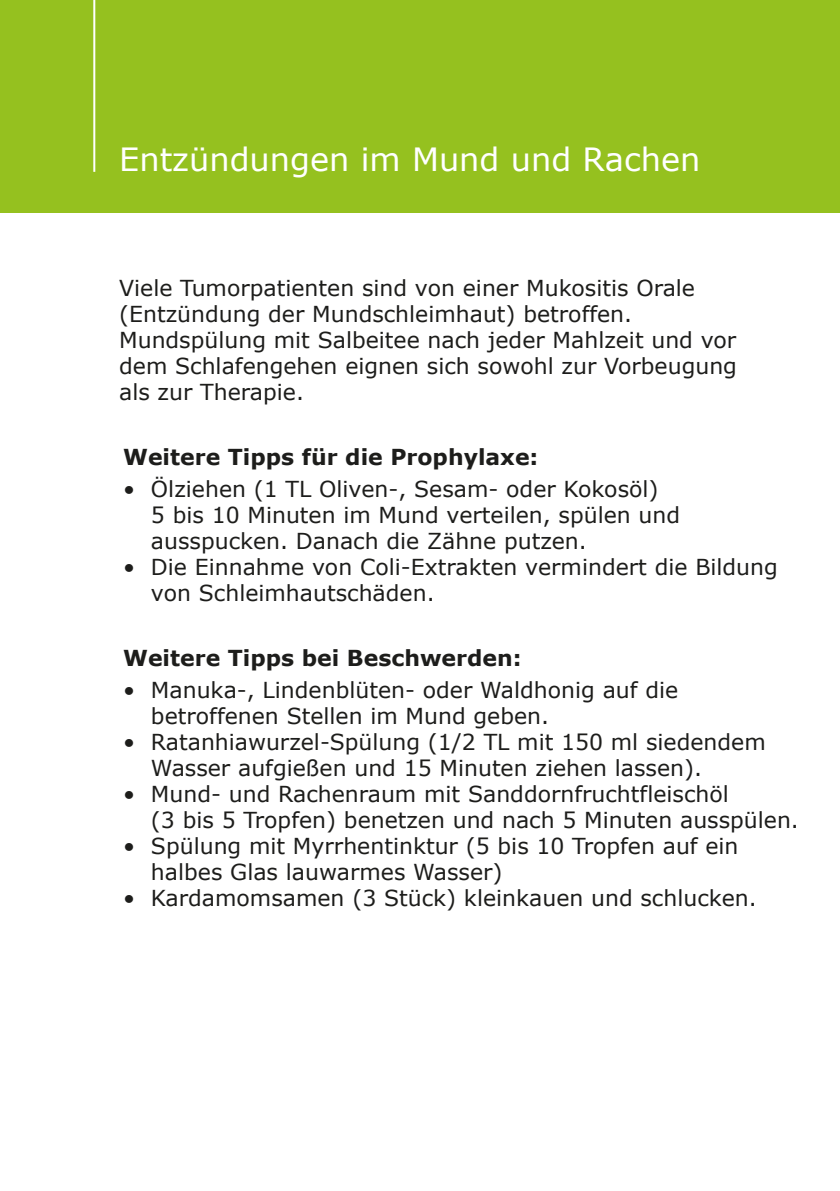
<style>
.page{position:relative;width:840px;height:1191px;background:#fff}
.page>*{position:absolute;margin:0;border:0;box-sizing:border-box;transform-origin:0 0}
.t1{font:32px "Verdana";color:#fff}
.t2{font:22px/26px "Verdana";color:#1d1d1b}
.t3{font:700 22px "Verdana";color:#1d1d1b}
</style>
<div class="page">
<div style="left:0;top:0;width:839px;height:212px;background:#95c11f"></div>
<hr style="left:93px;top:0;width:2px;height:172px;background:#fff">
<h1 class="t1" style="left:119px;top:137px;width:309px">A ämie / HB-Abfall</h1>
<h1 class="t1" style="left:119px;top:137px;width:582px">Entzündungen im Mund und Rachen</h1>
<p class="t2" style="left:119px;top:274px;width:619px">Viele Tumorpatienten sind von einer Mukositis Orale (Entzündung der Mundschleimhaut) betroffen.<br>Mundspülung mit Salbeitee nach jeder Mahlzeit und vor dem Schlafengehen eignen sich sowohl zur Vorbeugung als zur Therapie.</p>
<p class="t3" style="left:123px;top:441px;width:416px">Weitere Tipps für die Prophylaxe:</p>
<p class="t2" style="left:151px;top:475px;width:530px;text-indent:-28px">• Ölziehen (1 TL Oliven-, Sesam- oder Kokosöl)<br>5 bis 10 Minuten im Mund verteilen, spülen und ausspucken. Danach die Zähne putzen.</p>
<p class="t2" style="left:151px;top:553px;width:628px;text-indent:-28px">• Die Einnahme von Coli-Extrakten vermindert die Bildung von Schleimhautschäden.</p>
<p class="t3" style="left:123px;top:642px;width:400px">Weitere Tipps bei Beschwerden:</p>
<p class="t2" style="left:151px;top:676px;width:528px;text-indent:-28px">• Manuka-, Lindenblüten- oder Waldhonig auf die betroffenen Stellen im Mund geben.</p>
<p class="t2" style="left:151px;top:728px;width:616px;text-indent:-28px">• Ratanhiawurzel-Spülung (1/2 TL mit 150 ml siedendem<br>Wasser aufgießen und 15 Minuten ziehen lassen).</p>
<p class="t2" style="left:151px;top:780px;width:649px;text-indent:-28px">• Mund- und Rachenraum mit Sanddornfruchtfleischöl<br>(3 bis 5 Tropfen) benetzen und nach 5 Minuten ausspülen.</p>
<p class="t2" style="left:151px;top:832px;width:588px;text-indent:-28px">• Spülung mit Myrrhentinktur (5 bis 10 Tropfen auf ein halbes Glas lauwarmes Wasser)</p>
<p class="t2" style="left:123px;top:884px;width:634px">• Kardamomsamen (3 Stück) kleinkauen und schlucken.</p>
</div>
